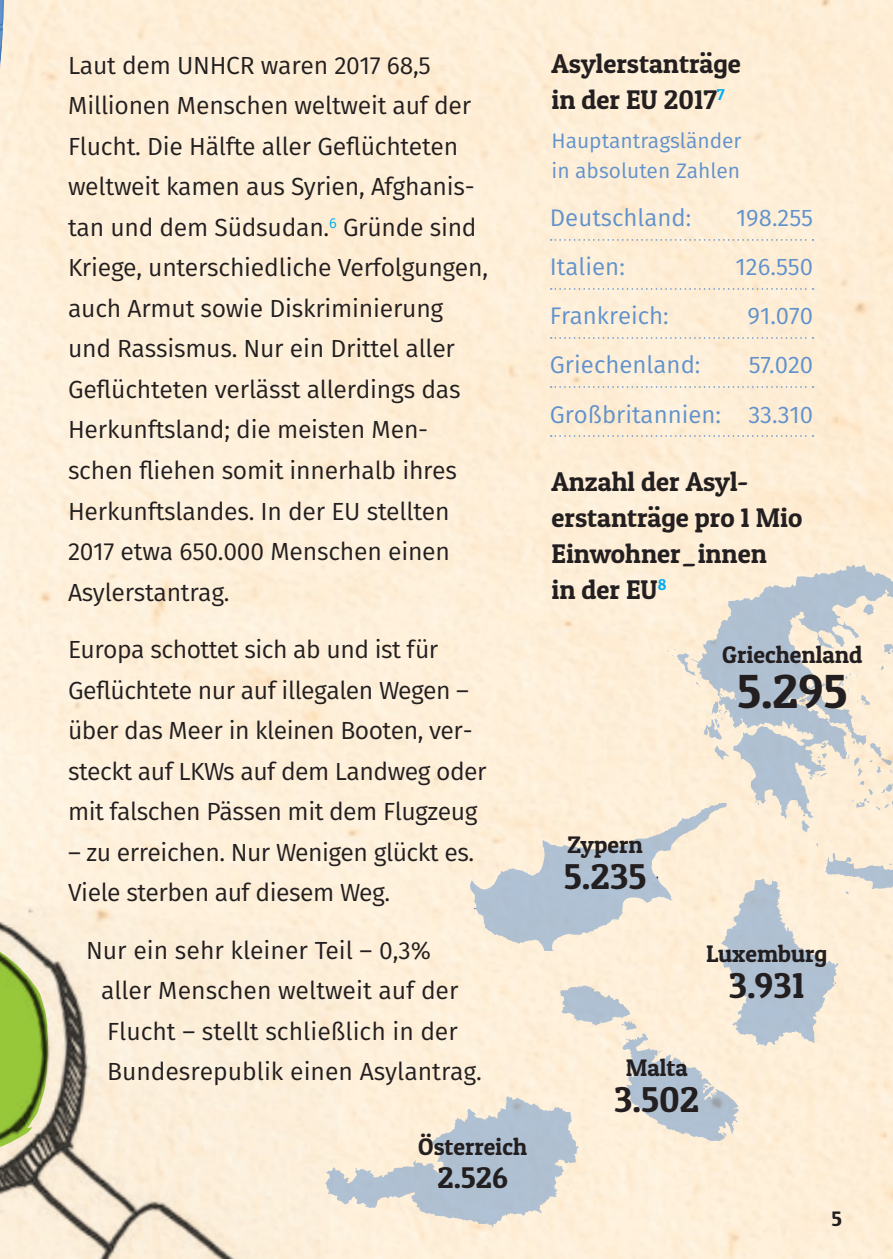
<style>
.page{position:relative;width:893px;height:1259px;background:#fff}
.page>*{position:absolute;margin:0;border:0;box-sizing:border-box;transform-origin:0 0}
.Headline_3{font:48px "Patua One";color:#231f20}
.Headline_3-2{font:36px "Patua One";color:#231f20}
.Headline_3-3{font:30px "Patua One";color:#231f20}
.Headline_3-4{font:27px/36px "Patua One";color:#231f20}
.Text{font:24.6px/40.5px "Fira Sans";letter-spacing:-.01em;color:#231f20}
.Text-2{font:24px "Fira Sans";color:#6192cc}
.Headline_3-5{font:24px "Patua One";color:#231f20}
.Text-3{font:21px/30px "Fira Sans";color:#6192cc}
.t1{font:21px "Patua One";color:#231f20}
</style>
<div class="page">
<svg style="left:691px;top:556px;width:202px;height:86px;background:#dcdad4"></svg>
<svg style="left:0;top:0;width:4px;height:70px"></svg>
<svg style="left:551px;top:239px;width:262px;height:2px"></svg>
<svg style="left:551px;top:288px;width:262px;height:2px"></svg>
<svg style="left:551px;top:337px;width:262px;height:2px"></svg>
<svg style="left:551px;top:386px;width:262px;height:2px"></svg>
<svg style="left:551px;top:435px;width:262px;height:2px"></svg>
<svg style="left:326px;top:642px;width:567px;height:585px;background:#eee5d6"></svg>
<img style="left:0;top:903px;width:355px;height:356px">
<p class="Text" style="left:68px;top:47px;width:421px">Laut dem UNHCR waren 2017 68,5<br>Millionen Menschen weltweit auf der Flucht. Die Hälfte aller Geflüchteten weltweit kamen aus Syrien, Afghanis&shy;tan und dem Südsudan.<sup>6</sup> Gründe sind Kriege, unterschiedliche Verfolgungen, auch Armut sowie Diskriminierung und Rassismus. Nur ein Drittel aller Geflüchteten verlässt allerdings das Herkunftsland; die meisten Men&shy;schen fliehen somit innerhalb ihres Herkunftslandes. In der EU stellten 2017 etwa 650.000 Menschen einen Asylerstantrag.</p>
<p class="Text" style="left:68px;top:631px;width:420px">Europa schottet sich ab und ist für Geflüchtete nur auf illegalen Wegen – über das Meer in kleinen Booten, ver&shy;steckt auf LKWs auf dem Landweg oder mit falschen Pässen mit dem Flugzeug</p>
<p class="Text" style="left:68px;top:833px;width:408px">– zu erreichen. Nur Wenigen glückt es.<br>Viele sterben auf diesem Weg.</p>
<p class="Text" style="left:101px;top:931px;width:382px;text-indent:-15px">Nur ein sehr kleiner Teil – 0,3% aller Menschen weltweit auf der Flucht – stellt schließlich in der Bundesrepublik einen Asylantrag.</p>
<p class="Headline_3-5" style="left:418px;top:1132px;width:110px">Österreich</p>
<p class="Headline_3-3" style="left:437px;top:1158px;width:72px">2.526</p>
<p class="Headline_3-4" style="left:551px;top:45px;width:191px">Asylerstanträge in der EU 2017<sup>7</sup></p>
<p class="Text-3" style="left:551px;top:127px;width:192px">Hauptantragsländer in absoluten Zahlen</p>
<p class="Text-2" style="left:550px;top:201px;width:143px">Deutschland:</p>
<p class="Text-2" style="left:736px;top:201px;width:79px">198.255</p>
<p class="Text-2" style="left:550px;top:250px;width:76px">Italien:</p>
<p class="Text-2" style="left:736px;top:250px;width:79px">126.550</p>
<p class="Text-2" style="left:550px;top:299px;width:120px">Frankreich:</p>
<p class="Text-2" style="left:747px;top:299px;width:67px">91.070</p>
<p class="Text-2" style="left:550px;top:348px;width:152px">Griechenland:</p>
<p class="Text-2" style="left:749px;top:348px;width:66px">57.020</p>
<p class="Text-2" style="left:550px;top:397px;width:265px">Großbritannien: 33.310</p>
<p class="Headline_3-4" style="left:551px;top:463px;width:252px">Anzahl der Asyl&shy;erstanträge pro 1 Mio<br>Einwohner_innen<br>in der EU<sup>8</sup></p>
<p class="Headline_3-5" style="left:722px;top:640px;width:142px">Griechenland</p>
<p class="Headline_3" style="left:737px;top:661px;width:112px">5.295</p>
<p class="Headline_3-5" style="left:568px;top:829px;width:77px">Zypern</p>
<p class="Headline_3-2" style="left:564px;top:854px;width:84px">5.235</p>
<p class="Headline_3-5" style="left:706px;top:938px;width:123px">Luxemburg</p>
<p class="Headline_3-2" style="left:729px;top:963px;width:77px">3.931</p>
<p class="Headline_3-5" style="left:626px;top:1052px;width:63px">Malta</p>
<p class="Headline_3-2" style="left:614px;top:1077px;width:87px">3.502</p>
<p class="t1" style="left:831px;top:1205px;width:12px">5</p>
</div>
